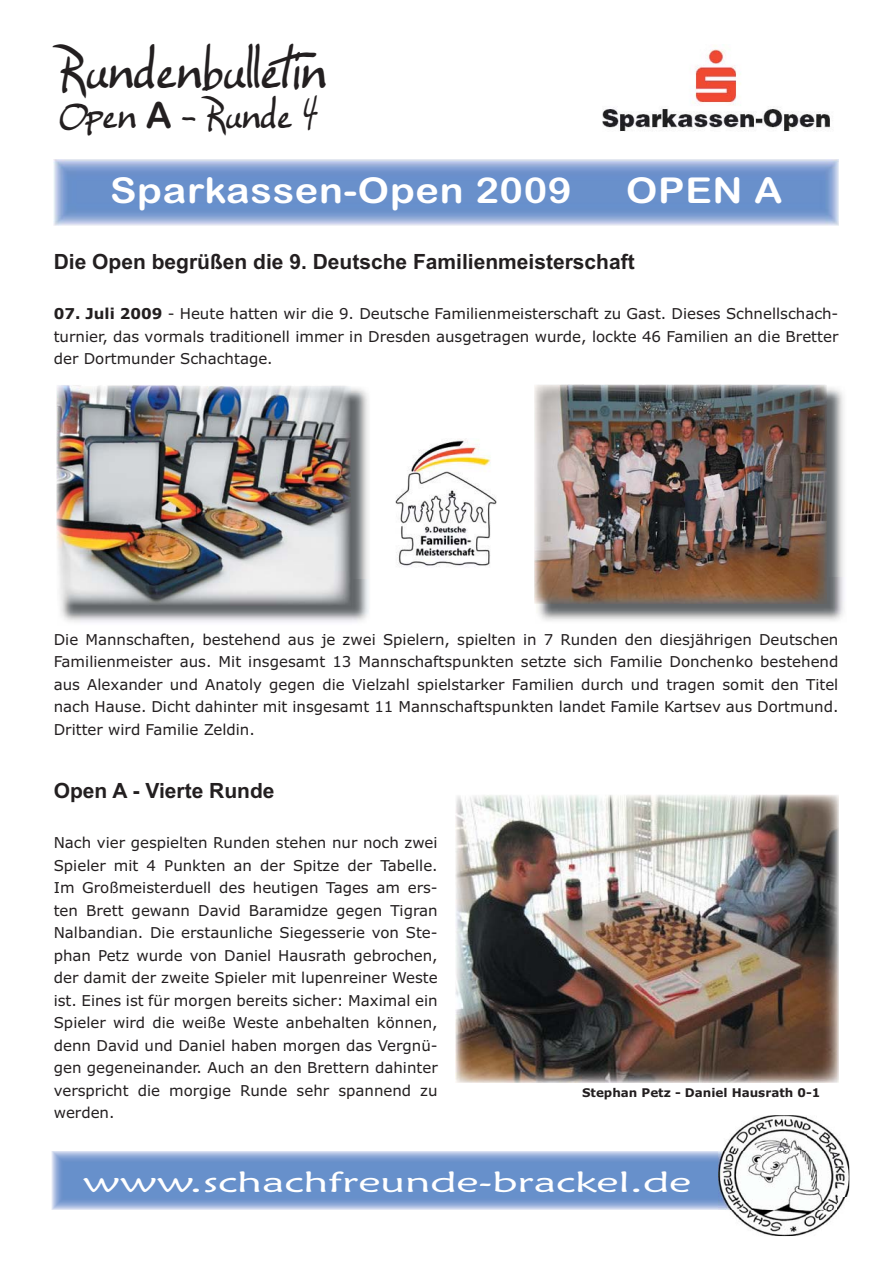
<style>
.page{position:relative;width:893px;height:1263px;background:#fff}
.page>*{position:absolute;margin:0;border:0;box-sizing:border-box;transform-origin:0 0}
.t1{font:49.5px "Ellianarelle's Path";color:#231f20}
.t2{font:36.3px "Ellianarelle's Path";color:#231f20}
.t3{font:35.55px "Arial Rounded MT Bold";letter-spacing:.02em;color:#fff;scale:1.11 1}
.t4{font:28.8px "Maiandra GD";color:#fff;scale:1.56 1}
.t5{font:700 21px "Arial";color:#231f20}
.t6{font:15px/22.5px "Verdana";color:#231f20;text-align:justify}
.t7{font:700 12px "Verdana";color:#231f20}
.s1{font-family:"Arial Rounded MT Bold"}
.s2{font-weight:700}
</style>
<div class="page">
<img style="left:602px;top:46px;width:228px;height:86px">
<img style="left:52px;top:1152px;width:753px;height:58px">
<img style="left:718px;top:1196px;width:130px;height:40px">
<img style="left:805px;top:1117px;width:44px;height:79px">
<img style="left:718px;top:1115px;width:88px;height:41px">
<img style="left:54px;top:159px;width:785px;height:67px">
<img style="left:60px;top:578px;width:309px;height:44px">
<img style="left:350px;top:387px;width:19px;height:191px">
<img style="left:56px;top:385px;width:25px;height:164px">
<img style="left:108px;top:385px;width:77px;height:1px">
<img style="left:58px;top:386px;width:292px;height:219px">
<img style="left:395px;top:439px;width:102px;height:128px">
<img style="left:456px;top:795px;width:383px;height:288px">
<img style="left:537px;top:577px;width:307px;height:44px">
<img style="left:826px;top:386px;width:18px;height:191px">
<img style="left:534px;top:384px;width:48px;height:220px">
<img style="left:582px;top:384px;width:244px;height:2px">
<img style="left:536px;top:386px;width:290px;height:218px">
<h1 class="t1" style="left:59px;top:42px;width:271px">Rundenbulletin</h1>
<h2 class="t2" style="left:59px;top:94px;width:261px">Open <span class="s1">A</span> - Runde 4</h2>
<h3 class="t3" style="left:110px;top:170px;width:417px">Sparkassen-Open 2009</h3>
<h3 class="t3" style="left:626px;top:170px;width:143px">OPEN A</h3>
<h3 class="t5" style="left:54px;top:254px;width:582px">Die Open begrüßen die 9. Deutsche Familienmeisterschaft</h3>
<p class="t6" style="left:54px;top:304px;width:786px"><span class="s2">07. Juli 2009</span> - Heute hatten wir die 9. Deutsche Familienmeisterschaft zu Gast. Dieses Schnellschach&shy;turnier, das vormals traditionell immer in Dresden ausgetragen wurde, lockte 46 Familien an die Bretter der Dortmunder Schachtage.</p>
<p class="t6" style="left:54px;top:629px;width:786px">Die Mannschaften, bestehend aus je zwei Spielern, spielten in 7 Runden den diesjährigen Deutschen Familienmeister aus. Mit insgesamt 13 Mannschaftspunkten setzte sich Familie Donchenko bestehend aus Alexander und Anatoly gegen die Vielzahl spielstarker Familien durch und tragen somit den Titel nach Hause. Dicht dahinter mit insgesamt 11 Mannschaftspunkten landet Famile Kartsev aus Dortmund.<br>Dritter wird Familie Zeldin.</p>
<h3 class="t5" style="left:54px;top:783px;width:222px">Open A - Vierte Runde</h3>
<p class="t6" style="left:54px;top:833px;width:385px">Nach vier gespielten Runden stehen nur noch zwei Spieler mit 4 Punkten an der Spitze der Tabelle.<br>Im Großmeisterduell des heutigen Tages am ers&shy;ten Brett gewann David Baramidze gegen Tigran Nalbandian. Die erstaunliche Siegesserie von Ste&shy;phan Petz wurde von Daniel Hausrath gebrochen, der damit der zweite Spieler mit lupenreiner Weste ist. Eines ist für morgen bereits sicher: Maximal ein Spieler wird die weiße Weste anbehalten können, denn David und Daniel haben morgen das Vergnü&shy;gen gegeneinander. Auch an den Brettern dahinter verspricht die morgige Runde sehr spannend zu werden.</p>
<p class="t7" style="left:582px;top:1086px;width:240px">Stephan Petz - Daniel Hausrath 0-1</p>
<h3 class="t4" style="left:83px;top:1165px;width:391px">www.schachfreunde-brackel.de</h3>
</div>
